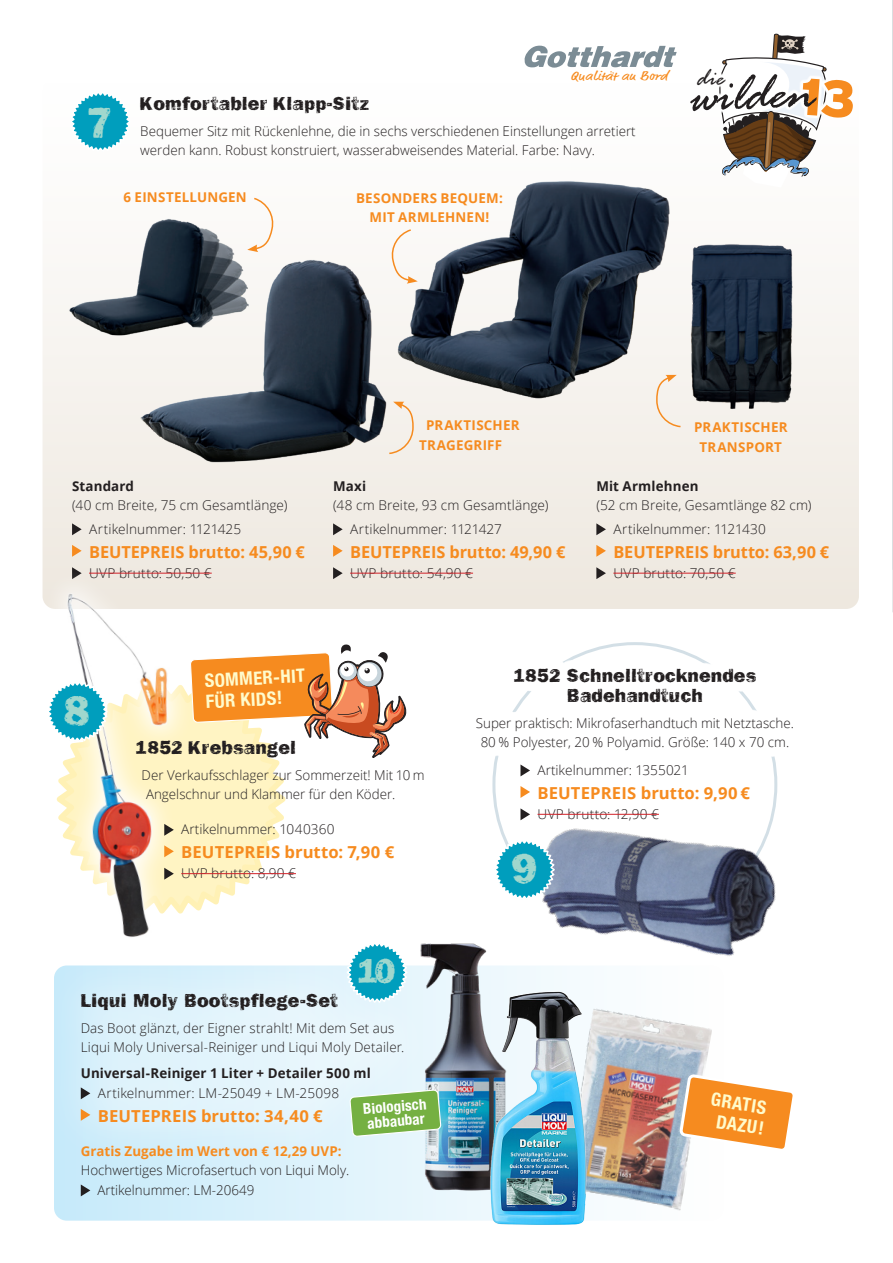
<style>
.page{position:relative;width:893px;height:1263px;background:#fff}
.page>*{position:absolute;margin:0;border:0;box-sizing:border-box;transform-origin:0 0}
.t1{font:56.4px "Rage Italic Let Plain";color:#231f20}
.t2{font:45.15px "Frankie";color:#a0d7cd}
.t3{font:45px "Frankie";color:#a0d7cd}
.t4{font:35.85px "Frankie";color:#a0d7cd}
.t5{font:19.5px/19.5px "Frankie";letter-spacing:.01em;color:#231f20;text-align:center}
.t6{font:700 condensed 18.45px/21px "Helvetica Neue";color:#fffbcc}
.t7{font:700 16.5px "Open Sans";letter-spacing:.005em;color:#f68b1f}
.t8{font:700 condensed 15px/14.7px "Helvetica Neue";color:#fff}
.t9{font:300 13.5px/19.5px "Open Sans";color:#231f20}
.t10{font:700 13.5px/19.5px "Open Sans";letter-spacing:.015em;color:#f68b1f}
.t11{font:300 13.5px "Open Sans";letter-spacing:.02em;color:#231f20}
.t12{font:700 13.5px "Open Sans";letter-spacing:.01em;color:#231f20}
.t13{font:300 13.5px "Open Sans";letter-spacing:.025em;color:#231f20}
.t14{font:13.05px "Script One";letter-spacing:-.03em;color:#f68b1f;scale:1.2 1}
.s1{font-size:13.5px}
.s2{font-style:italic}
.s3{font-weight:700}
</style>
<div class="page">
<svg style="left:54px;top:965px;width:671px;height:255px;background:#daf1fb"></svg>
<div style="left:43px;top:77px;width:816px;height:532px;background:linear-gradient(to bottom,#fff,#eee8df);border-radius:13px"></div>
<svg style="left:524px;top:46px;width:153px;height:22px"></svg>
<hr style="left:892px;top:0;width:1px;height:612px;background:#d1d2d4">
<img style="left:504px;top:756px;width:274px;height:285px">
<img style="left:139px;top:257px;width:248px;height:208px">
<svg style="left:388px;top:402px;width:26px;height:53px"></svg>
<img style="left:682px;top:238px;width:122px;height:176px">
<svg style="left:655px;top:375px;width:27px;height:53px"></svg>
<img style="left:66px;top:205px;width:187px;height:133px">
<svg style="left:247px;top:197px;width:28px;height:55px"></svg>
<img style="left:393px;top:174px;width:284px;height:233px">
<svg style="left:390px;top:228px;width:28px;height:56px"></svg>
<svg style="left:72px;top:523px;width:10px;height:12px"></svg>
<svg style="left:72px;top:545px;width:10px;height:12px"></svg>
<hr style="left:89px;top:573px;width:123px;height:1px;background:#d1232a">
<svg style="left:333px;top:523px;width:10px;height:12px"></svg>
<svg style="left:333px;top:545px;width:10px;height:12px"></svg>
<svg style="left:333px;top:567px;width:10px;height:12px"></svg>
<hr style="left:350px;top:573px;width:123px;height:1px;background:#d1232a">
<svg style="left:596px;top:523px;width:10px;height:12px"></svg>
<svg style="left:596px;top:545px;width:10px;height:12px"></svg>
<svg style="left:596px;top:567px;width:10px;height:12px"></svg>
<hr style="left:613px;top:573px;width:123px;height:1px;background:#d1232a">
<svg style="left:206px;top:791px;width:87px;height:114px"></svg>
<svg style="left:42px;top:564px;width:164px;height:350px"></svg>
<img style="left:42px;top:587px;width:139px;height:350px">
<svg style="left:164px;top:824px;width:10px;height:12px"></svg>
<svg style="left:164px;top:845px;width:10px;height:12px"></svg>
<svg style="left:164px;top:868px;width:10px;height:12px"></svg>
<hr style="left:181px;top:873px;width:115px;height:1px;background:#d1232a">
<svg style="left:190px;top:644px;width:217px;height:147px"></svg>
<div style="left:42px;top:956px;width:395px;height:205px;background:#fff;opacity:.95"></div>
<svg style="left:81px;top:1087px;width:9px;height:12px"></svg>
<svg style="left:81px;top:1109px;width:9px;height:12px"></svg>
<svg style="left:81px;top:1184px;width:9px;height:12px"></svg>
<img style="left:610px;top:1008px;width:102px;height:202px">
<img style="left:407px;top:931px;width:115px;height:271px">
<svg style="left:350px;top:1090px;width:91px;height:46px;background:#8bbd67"></svg>
<img style="left:467px;top:980px;width:143px;height:245px">
<svg style="left:677px;top:1072px;width:116px;height:82px"></svg>
<svg style="left:68px;top:89px;width:65px;height:65px"></svg>
<svg style="left:45px;top:679px;width:65px;height:65px"></svg>
<svg style="left:496px;top:837px;width:61px;height:65px"></svg>
<svg style="left:345px;top:940px;width:64px;height:65px"></svg>
<svg style="left:520px;top:764px;width:10px;height:12px"></svg>
<svg style="left:520px;top:786px;width:10px;height:12px"></svg>
<svg style="left:520px;top:808px;width:10px;height:12px"></svg>
<hr style="left:537px;top:814px;width:122px;height:1px;background:#d1232a">
<svg style="left:686px;top:33px;width:172px;height:155px"></svg>
<p class="t3" style="left:86px;top:97px;width:29px">7</p>
<p class="t14" style="left:572px;top:68px;width:83px"><span class="s1">Q</span>ua<span class="s2">l</span>ität an Bord</p>
<p class="t5" style="left:140px;top:93px;width:230px">Komfortabler Klapp-Sitz</p>
<p class="t9" style="left:140px;top:121px;width:497px">Bequemer Sitz mit Rückenlehne, die in sechs verschiedenen Einstellungen arretiert werden kann. Robust konstruiert, wasserabweisendes Material. Farbe: Navy.</p>
<p class="t10" style="left:124px;top:187px;width:125px">6 EINSTELLUNGEN</p>
<p class="t10" style="left:356px;top:188px;width:148px;text-align:center">BESONDERS BEQUEM:<br>MIT ARMLEHNEN!</p>
<p class="t1" style="left:688px;top:71px;width:128px;rotate:-2deg">wilden</p>
<p class="t10" style="left:419px;top:415px;width:102px;text-indent:7px">PRAKTISCHER<br>TRAGEGRIFF</p>
<p class="t10" style="left:694px;top:417px;width:95px">PRAKTISCHER</p>
<p class="t10" style="left:700px;top:436px;width:84px">TRANSPORT</p>
<p class="t9" style="left:72px;top:475px;width:217px"><span class="s3">Standard<br></span>(40 cm Breite, 75 cm Gesamtlänge)</p>
<p class="t9" style="left:89px;top:519px;width:154px">Artikelnummer: 1121425</p>
<p class="t7" style="left:89px;top:540px;width:217px">BEUTEPREIS brutto: 45,90 €</p>
<p class="t11" style="left:89px;top:563px;width:124px">UVP brutto: 50,50 €</p>
<p class="t9" style="left:333px;top:475px;width:217px"><span class="s3">Maxi<br></span>(48 cm Breite, 93 cm Gesamtlänge)</p>
<p class="t9" style="left:350px;top:519px;width:153px">Artikelnummer: 1121427</p>
<p class="t7" style="left:350px;top:540px;width:217px">BEUTEPREIS brutto: 49,90 €</p>
<p class="t13" style="left:350px;top:563px;width:124px">UVP brutto: 54,90 €</p>
<p class="t9" style="left:596px;top:475px;width:217px"><span class="s3">Mit Armlehnen<br></span>(52 cm Breite, Gesamtlänge 82 cm)</p>
<p class="t9" style="left:613px;top:519px;width:154px">Artikelnummer: 1121430</p>
<p class="t7" style="left:613px;top:540px;width:217px">BEUTEPREIS brutto: 63,90 €</p>
<p class="t11" style="left:613px;top:563px;width:124px">UVP brutto: 70,50 €</p>
<p class="t2" style="left:63px;top:684px;width:29px">8</p>
<p class="t6" style="left:204px;top:670px;width:102px;rotate:-3deg">SOMMER-HIT<br>FÜR KIDS!</p>
<p class="t5" style="left:136px;top:737px;width:162px">1852 Krebsangel</p>
<p class="t9" style="left:146px;top:764px;width:280px;text-indent:-4px">Der Verkaufsschlager zur Sommerzeit! Mit 10 m<br>Angelschnur und Klammer für den Köder.</p>
<p class="t9" style="left:181px;top:819px;width:155px">Artikelnummer: 1040360</p>
<p class="t7" style="left:181px;top:840px;width:215px">BEUTEPREIS brutto: 7,90 €</p>
<p class="t13" style="left:181px;top:864px;width:116px">UVP brutto: 8,90 €</p>
<p class="t4" style="left:357px;top:950px;width:40px">10</p>
<p class="t5" style="left:513px;top:666px;width:244px">1852 Schnelltrocknendes<br>Badehandtuch</p>
<p class="t9" style="left:476px;top:713px;width:320px;text-align:center">Super praktisch: Mikrofaserhandtuch mit Netztasche.<br>80 % Polyester, 20 % Polyamid. Größe: 140 x 70 cm.</p>
<p class="t9" style="left:537px;top:760px;width:153px">Artikelnummer: 1355021</p>
<p class="t7" style="left:537px;top:781px;width:214px">BEUTEPREIS brutto: 9,90 €</p>
<p class="t11" style="left:537px;top:805px;width:123px">UVP brutto: 12,90 €</p>
<p class="t2" style="left:510px;top:842px;width:29px">9</p>
<p class="t5" style="left:81px;top:990px;width:259px">Liqui Moly Bootspflege-Set</p>
<p class="t9" style="left:81px;top:1018px;width:325px">Das Boot glänzt, der Eigner strahlt! Mit dem Set aus<br>Liqui Moly Universal-Reiniger und Liqui Moly Detailer.</p>
<p class="t12" style="left:81px;top:1064px;width:291px">Universal-Reiniger 1 Liter + Detailer 500 ml</p>
<p class="t9" style="left:98px;top:1083px;width:243px">Artikelnummer: LM-25049 + LM-25098</p>
<p class="t7" style="left:98px;top:1104px;width:226px">BEUTEPREIS brutto: 34,40 €</p>
<p class="t10" style="left:81px;top:1141px;width:262px">Gratis Zugabe im Wert von € 12,29 UVP:</p>
<p class="t9" style="left:81px;top:1160px;width:270px">Hochwertiges Microfasertuch von Liqui Moly.</p>
<p class="t9" style="left:97px;top:1180px;width:158px">Artikelnummer: LM-20649</p>
<p class="t8" style="left:362px;top:1101px;width:65px;rotate:-5deg">Biologisch abbaubar</p>
<p class="t6" style="left:713px;top:1088px;width:57px;rotate:9deg">GRATIS</p>
<p class="t6" style="left:718px;top:1110px;width:49px;rotate:9deg">DAZU!</p>
</div>
